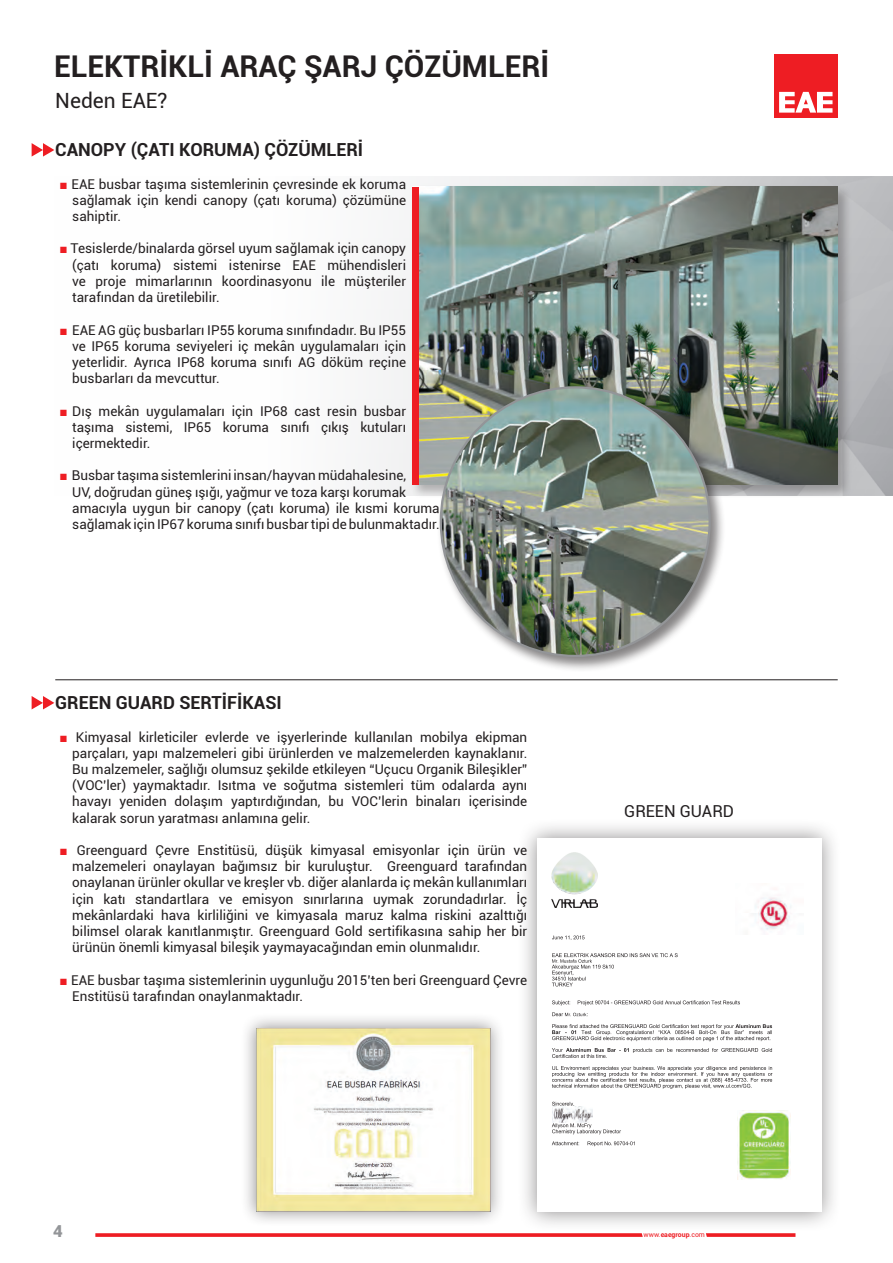
<style>
.page{position:relative;width:893px;height:1263px;background:#fff}
.page>*{position:absolute;margin:0;border:0;box-sizing:border-box;transform-origin:0 0}
.t1{font:700 30px "Roboto";color:#231f20}
.t2{font:21px "Roboto";color:#231f20}
.t3{font:700 18px "Roboto";color:#231f20}
.t4{font:16.5px "Roboto";color:#231f20}
.t5{font:900 16.5px "Roboto";color:#939598}
.t6{font:13.5px/16.2px "Roboto";color:#231f20;text-align:justify}
.t7{font:6.9px "Roboto";color:#ee1d23}
.s1{font-family:"Arial";color:#ee1d23}
.s2{font-weight:700}
</style>
<div class="page">
<div style="left:774px;top:54px;width:64px;height:64px;background:#ee1d23"></div>
<svg style="left:779px;top:92px;width:53px;height:21px"></svg>
<svg style="left:95px;top:1233px;width:700px;height:4px;background:#f04348"></svg>
<svg style="left:32px;top:696px;width:22px;height:13px"></svg>
<div style="left:241px;top:1012px;width:265px;height:215px;background:#231f20;opacity:.5"></div>
<img style="left:256px;top:1028px;width:234px;height:184px">
<div style="left:517px;top:819px;width:324px;height:413px;background:#231f20;opacity:.51"></div>
<div style="left:537px;top:839px;width:284px;height:373px;background:#fff"></div>
<img style="left:754px;top:897px;width:37px;height:33px">
<svg style="left:552px;top:935px;width:32px;height:5px"></svg>
<svg style="left:552px;top:953px;width:126px;height:33px"></svg>
<svg style="left:552px;top:1000px;width:188px;height:5px"></svg>
<svg style="left:552px;top:1012px;width:36px;height:4px"></svg>
<svg style="left:552px;top:1024px;width:220px;height:17px"></svg>
<svg style="left:552px;top:1048px;width:220px;height:10px"></svg>
<svg style="left:552px;top:1066px;width:220px;height:23px"></svg>
<svg style="left:552px;top:1102px;width:22px;height:4px"></svg>
<svg style="left:552px;top:1123px;width:69px;height:11px"></svg>
<svg style="left:552px;top:1141px;width:83px;height:5px"></svg>
<img style="left:552px;top:1106px;width:40px;height:16px">
<img style="left:739px;top:1110px;width:50px;height:69px">
<img style="left:552px;top:853px;width:45px;height:55px">
<hr style="left:55px;top:679px;width:783px;height:1px;background:#231f20">
<svg style="left:32px;top:143px;width:22px;height:14px"></svg>
<div style="left:410px;top:185px;width:442px;height:314px;background:#231f20;opacity:.3"></div>
<img style="left:419px;top:187px;width:419px;height:297px">
<div style="left:412px;top:187px;width:7px;height:297px;background:#ee1d23"></div>
<div style="left:437px;top:383px;width:289px;height:289px;background:#231f20;opacity:.55"></div>
<img style="left:441px;top:387px;width:269px;height:269px;border-radius:134px">
<h1 class="t1" style="left:54px;top:45px;width:497px">ELEKTRİKLİ ARAÇ ŞARJ ÇÖZÜMLERİ</h1>
<p class="t2" style="left:55px;top:86px;width:114px">Neden EAE?</p>
<p class="t3" style="left:55px;top:137px;width:309px">CANOPY (ÇATI KORUMA) ÇÖZÜMLERİ</p>
<p class="t6" style="left:72px;top:175px;width:335px;text-indent:-13px"><span class="s1">■</span> EAE busbar taşıma sistemlerinin çevresinde ek koruma sağlamak için kendi canopy (çatı koruma) çözümüne sahiptir.</p>
<p class="t6" style="left:72px;top:240px;width:335px;text-indent:-13px"><span class="s1">■</span> Tesislerde/binalarda görsel uyum sağlamak için canopy (çatı koruma) sistemi istenirse EAE mühendisleri ve proje mimarlarının koordinasyonu ile müşteriler tarafından da üretilebilir.</p>
<p class="t6" style="left:72px;top:321px;width:335px;text-indent:-13px"><span class="s1">■</span> EAE AG güç busbarları IP55 koruma sınıfındadır. Bu IP55 ve IP65 koruma seviyeleri iç mekân uygulamaları için yeterlidir. Ayrıca IP68 koruma sınıfı AG döküm reçine busbarları da mevcuttur.</p>
<p class="t6" style="left:72px;top:402px;width:335px;text-indent:-13px"><span class="s1">■</span> Dış mekân uygulamaları için IP68 cast resin busbar taşıma sistemi, IP65 koruma sınıfı çıkış kutuları içermektedir.</p>
<p class="t6" style="left:72px;top:467px;width:369px;text-align:left;text-indent:-13px"><span class="s1">■</span> Busbar taşıma sistemlerini insan/hayvan müdahalesine,<br>UV, doğrudan güneş ışığı, yağmur ve toza karşı korumak amacıyla uygun bir canopy (çatı koruma) ile kısmi koruma sağlamak için IP67 koruma sınıfı busbar tipi de bulunmaktadır.</p>
<p class="t3" style="left:55px;top:690px;width:228px">GREEN GUARD SERTİFİKASI</p>
<p class="t6" style="left:72px;top:728px;width:456px;text-indent:-13px"><span class="s1">■</span> Kimyasal kirleticiler evlerde ve işyerlerinde kullanılan mobilya ekipman parçaları, yapı malzemeleri gibi ürünlerden ve malzemelerden kaynaklanır.<br>Bu malzemeler, sağlığı olumsuz şekilde etkileyen “Uçucu Organik Bileşikler” (VOC’ler) yaymaktadır. Isıtma ve soğutma sistemleri tüm odalarda aynı havayı yeniden dolaşım yaptırdığından, bu VOC’lerin binaları içerisinde kalarak sorun yaratması anlamına gelir.</p>
<p class="t6" style="left:72px;top:841px;width:456px;text-indent:-13px"><span class="s1">■</span> Greenguard Çevre Enstitüsü, düşük kimyasal emisyonlar için ürün ve malzemeleri onaylayan bağımsız bir kuruluştur. Greenguard tarafından onaylanan ürünler okullar ve kreşler vb. diğer alanlarda iç mekân kullanımları için katı standartlara ve emisyon sınırlarına uymak zorundadırlar. İç mekânlardaki hava kirliliğini ve kimyasala maruz kalma riskini azalttığı bilimsel olarak kanıtlanmıştır. Greenguard Gold sertifikasına sahip her bir ürünün önemli kimyasal bileşik yaymayacağından emin olunmalıdır.</p>
<p class="t6" style="left:72px;top:971px;width:456px;text-indent:-13px"><span class="s1">■</span> EAE busbar taşıma sistemlerinin uygunluğu 2015’ten beri Greenguard Çevre<br>Enstitüsü tarafından onaylanmaktadır.</p>
<p class="t4" style="left:624px;top:800px;width:111px">GREEN GUARD</p>
<p class="t5" style="left:53px;top:1219px;width:11px">4</p>
<p class="t7" style="left:644px;top:1229px;width:63px">www.<span class="s2">eaegroup</span>.com</p>
</div>
